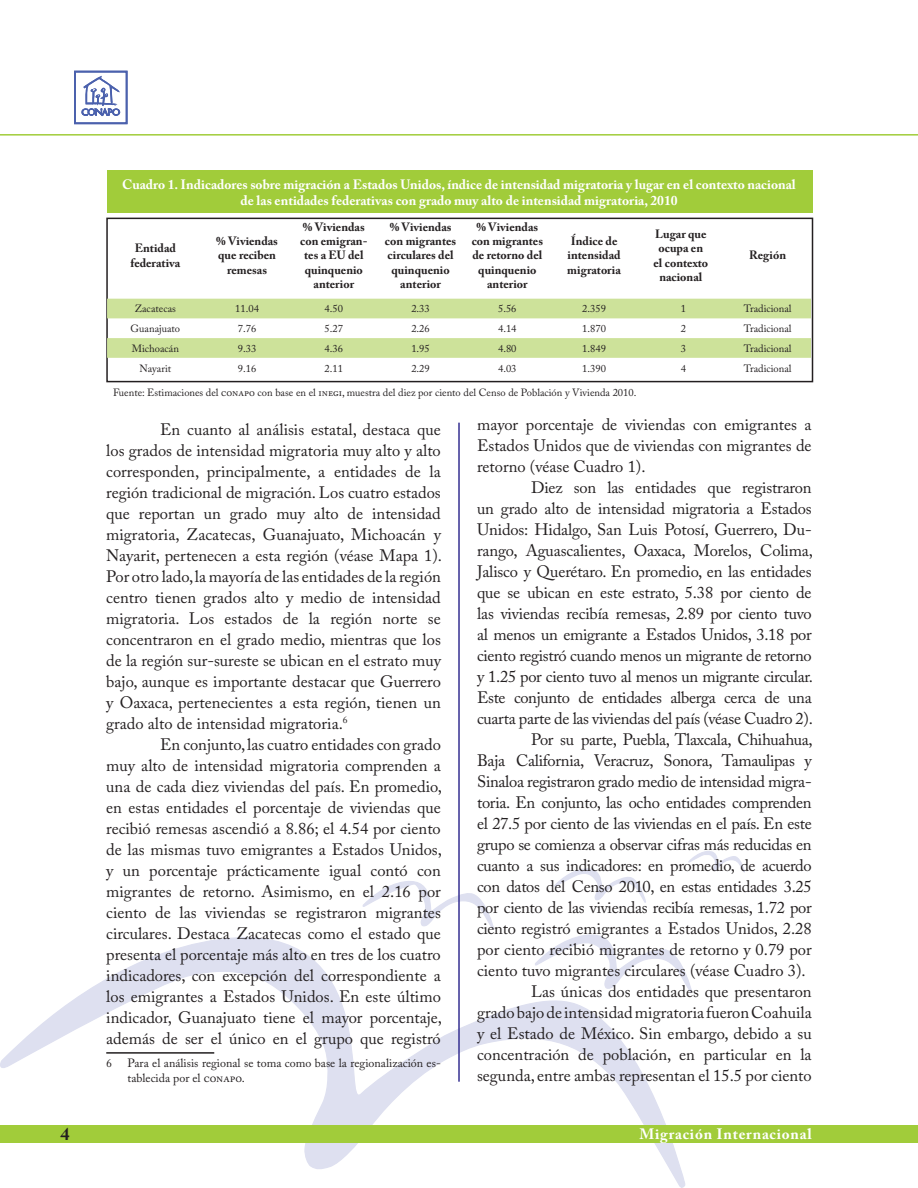
<style>
.page{position:relative;width:918px;height:1188px;background:#fff}
.page>*{position:absolute;margin:0;border:0;box-sizing:border-box;transform-origin:0 0}
.t1{font:700 18px "Adobe Caslon Pro";color:#231f20}
.Párrafo_sin{font:16.5px/21px "Adobe Caslon Pro";color:#231f20;text-align:justify}
.pie{font:16.5px/21px "Adobe Caslon Pro";color:#231f20;text-align:justify}
.t2{font:700 15px "Adobe Caslon Pro";letter-spacing:.05em;color:#fff}
.grafica{font:700 13.5px "Adobe Caslon Pro";color:#fff}
.Cabeza{font:700 12px/14.4px "Adobe Caslon Pro";color:#231f20;text-align:center}
.pie-2{font:12px/14.4px "Adobe Caslon Pro";color:#231f20}
.Cuadro{font:10.5px "Adobe Caslon Pro";color:#231f20}
.fuente{font:10.5px "Adobe Caslon Pro";color:#231f20}
</style>
<div class="page">
<svg style="left:686px;top:974px;width:6px;height:19px"></svg>
<svg style="left:554px;top:868px;width:92px;height:35px"></svg>
<svg style="left:362px;top:881px;width:128px;height:36px"></svg>
<svg style="left:688px;top:851px;width:57px;height:22px"></svg>
<svg style="left:0;top:917px;width:686px;height:271px"></svg>
<div style="left:0;top:1125px;width:918px;height:18px;background:#a1cc3a"></div>
<hr style="left:0;top:134px;width:918px;height:2px;background:#a1cc3a">
<div style="left:74px;top:71px;width:54px;height:53px;border:2px solid #4b61ad"></div>
<svg style="left:82px;top:76px;width:38px;height:40px"></svg>
<hr style="left:106px;top:1052px;width:108px;height:2px;background:#231f20">
<div style="left:106px;top:218px;width:707px;height:164px;border:2px solid #231f20"></div>
<div style="left:107px;top:170px;width:706px;height:43px;background:#a1cc3a"></div>
<svg style="left:107px;top:299px;width:704px;height:59px"></svg>
<hr style="left:458px;top:423px;width:2px;height:659px;background:#353091">
<p class="grafica" style="left:122px;top:177px;width:675px">Cuadro 1. Indicadores sobre migración a Estados Unidos, índice de intensidad migratoria y lugar en el contexto nacional</p>
<p class="grafica" style="left:241px;top:193px;width:438px">de las entidades federativas con grado muy alto de intensidad migratoria, 2010</p>
<p class="Cabeza" style="left:135px;top:241px;width:43px">Entidad</p>
<p class="Cabeza" style="left:130px;top:255px;width:51px">federativa</p>
<p class="Cabeza" style="left:300px;top:219px;width:69px">% Viviendas con emigran&shy;tes a EU del quinquenio anterior</p>
<p class="Cabeza" style="left:385px;top:219px;width:73px">% Viviendas con migrantes circulares del quinquenio anterior</p>
<p class="Cabeza" style="left:472px;top:219px;width:73px">% Viviendas con migrantes de retorno del quinquenio anterior</p>
<p class="Cabeza" style="left:567px;top:234px;width:55px;text-align:left">Índice de intensidad migratoria</p>
<p class="Cabeza" style="left:654px;top:226px;width:56px">Lugar que ocupa en el contexto nacional</p>
<p class="Cabeza" style="left:216px;top:234px;width:63px">% Viviendas que reciben remesas</p>
<p class="Cabeza" style="left:749px;top:248px;width:39px">Región</p>
<p class="Cuadro" style="left:135px;top:303px;width:43px">Zacatecas</p>
<p class="Cuadro" style="left:235px;top:303px;width:25px">11.04</p>
<p class="Cuadro" style="left:325px;top:303px;width:20px">4.50</p>
<p class="Cuadro" style="left:411px;top:303px;width:20px">2.33</p>
<p class="Cuadro" style="left:498px;top:303px;width:20px">5.56</p>
<p class="Cuadro" style="left:582px;top:303px;width:25px">2.359</p>
<p class="Cuadro" style="left:681px;top:303px;width:7px">1</p>
<p class="Cuadro" style="left:744px;top:303px;width:49px">Tradicional</p>
<p class="Cuadro" style="left:131px;top:322px;width:51px">Guanajuato</p>
<p class="Cuadro" style="left:238px;top:322px;width:20px">7.76</p>
<p class="Cuadro" style="left:325px;top:322px;width:20px">5.27</p>
<p class="Cuadro" style="left:411px;top:322px;width:20px">2.26</p>
<p class="Cuadro" style="left:498px;top:322px;width:20px">4.14</p>
<p class="Cuadro" style="left:582px;top:322px;width:25px">1.870</p>
<p class="Cuadro" style="left:681px;top:322px;width:7px">2</p>
<p class="Cuadro" style="left:744px;top:322px;width:49px">Tradicional</p>
<p class="Cuadro" style="left:132px;top:342px;width:49px">Michoacán</p>
<p class="Cuadro" style="left:238px;top:342px;width:20px">9.33</p>
<p class="Cuadro" style="left:325px;top:342px;width:20px">4.36</p>
<p class="Cuadro" style="left:411px;top:342px;width:20px">1.95</p>
<p class="Cuadro" style="left:498px;top:342px;width:20px">4.80</p>
<p class="Cuadro" style="left:582px;top:342px;width:25px">1.849</p>
<p class="Cuadro" style="left:681px;top:342px;width:7px">3</p>
<p class="Cuadro" style="left:744px;top:342px;width:49px">Tradicional</p>
<p class="Cuadro" style="left:140px;top:362px;width:33px">Nayarit</p>
<p class="Cuadro" style="left:238px;top:362px;width:20px">9.16</p>
<p class="Cuadro" style="left:325px;top:362px;width:20px">2.11</p>
<p class="Cuadro" style="left:411px;top:362px;width:20px">2.29</p>
<p class="Cuadro" style="left:498px;top:362px;width:20px">4.03</p>
<p class="Cuadro" style="left:582px;top:362px;width:25px">1.390</p>
<p class="Cuadro" style="left:681px;top:362px;width:7px">4</p>
<p class="Cuadro" style="left:744px;top:362px;width:49px">Tradicional</p>
<p class="fuente" style="left:113px;top:386px;width:525px">Fuente: Estimaciones del conapo con base en el inegi, muestra del diez por ciento del Censo de Población y Vivienda 2010.</p>
<p class="pie" style="left:477px;top:414px;width:336px">mayor porcentaje de viviendas con emigrantes a Estados Unidos que de viviendas con migrantes de retorno (véase Cuadro 1).</p>
<p class="Párrafo_sin" style="left:477px;top:477px;width:337px;text-indent:54px">Diez son las entidades que registraron un grado alto de intensidad migratoria a Estados Unidos: Hidalgo, San Luis Potosí, Guerrero, Du&shy;rango, Aguascalientes, Oaxaca, Morelos, Colima, Jalisco y Querétaro. En promedio, en las entidades que se ubican en este estrato, 5.38 por ciento de las viviendas recibía remesas, 2.89 por ciento tuvo al menos un emigrante a Estados Unidos, 3.18 por ciento registró cuando menos un migrante de retorno y 1.25 por ciento tuvo al menos un migrante circular.<br>Este conjunto de entidades alberga cerca de una cuarta parte de las viviendas del país (véase Cuadro 2).</p>
<p class="Párrafo_sin" style="left:477px;top:729px;width:337px;text-indent:54px">Por su parte, Puebla, Tlaxcala, Chihuahua, Baja California, Veracruz, Sonora, Tamaulipas y Sinaloa registraron grado medio de intensidad migra&shy;toria. En conjunto, las ocho entidades comprenden el 27.5 por ciento de las viviendas en el país. En este grupo se comienza a observar cifras más reducidas en cuanto a sus indicadores: en promedio, de acuerdo con datos del Censo 2010, en estas entidades 3.25 por ciento de las viviendas recibía remesas, 1.72 por ciento registró emigrantes a Estados Unidos, 2.28 por ciento recibió migrantes de retorno y 0.79 por ciento tuvo migrantes circulares (véase Cuadro 3).</p>
<p class="Párrafo_sin" style="left:477px;top:981px;width:336px;text-indent:54px">Las únicas dos entidades que presentaron grado bajo de intensidad migratoria fueron Coahuila y el Estado de México. Sin embargo, debido a su concentración de población, en particular en la segunda, entre ambas representan el 15.5 por ciento</p>
<p class="Párrafo_sin" style="left:106px;top:419px;width:337px;text-indent:54px">En cuanto al análisis estatal, destaca que los grados de intensidad migratoria muy alto y alto corresponden, principalmente, a entidades de la región tradicional de migración. Los cuatro estados que reportan un grado muy alto de intensidad migratoria, Zacatecas, Guanajuato, Michoacán y Nayarit, pertenecen a esta región (véase Mapa 1).<br>Por otro lado, la mayoría de las entidades de la región centro tienen grados alto y medio de intensidad migratoria. Los estados de la región norte se concentraron en el grado medio, mientras que los de la región sur-sureste se ubican en el estrato muy bajo, aunque es importante destacar que Guerrero y Oaxaca, pertenecientes a esta región, tienen un grado alto de intensidad migratoria.<sup>6</sup></p>
<p class="Párrafo_sin" style="left:106px;top:734px;width:337px;text-indent:54px">En conjunto, las cuatro entidades con grado muy alto de intensidad migratoria comprenden a una de cada diez viviendas del país. En promedio, en estas entidades el porcentaje de viviendas que recibió remesas ascendió a 8.86; el 4.54 por ciento de las mismas tuvo emigrantes a Estados Unidos, y un porcentaje prácticamente igual contó con migrantes de retorno. Asimismo, en el 2.16 por ciento de las viviendas se registraron migrantes circulares. Destaca Zacatecas como el estado que presenta el porcentaje más alto en tres de los cuatro indicadores, con excepción del correspondiente a los emigrantes a Estados Unidos. En este último indicador, Guanajuato tiene el mayor porcentaje, además de ser el único en el grupo que registró</p>
<p class="pie-2" style="left:106px;top:1056px;width:7px">6</p>
<p class="pie-2" style="left:128px;top:1056px;width:315px">Para el análisis regional se toma como base la regionalización es&shy;tablecida por el conapo.</p>
<p class="t1" style="left:61px;top:1123px;width:10px">4</p>
<p class="t2" style="left:639px;top:1125px;width:174px">Migración Internacional</p>
</div>
